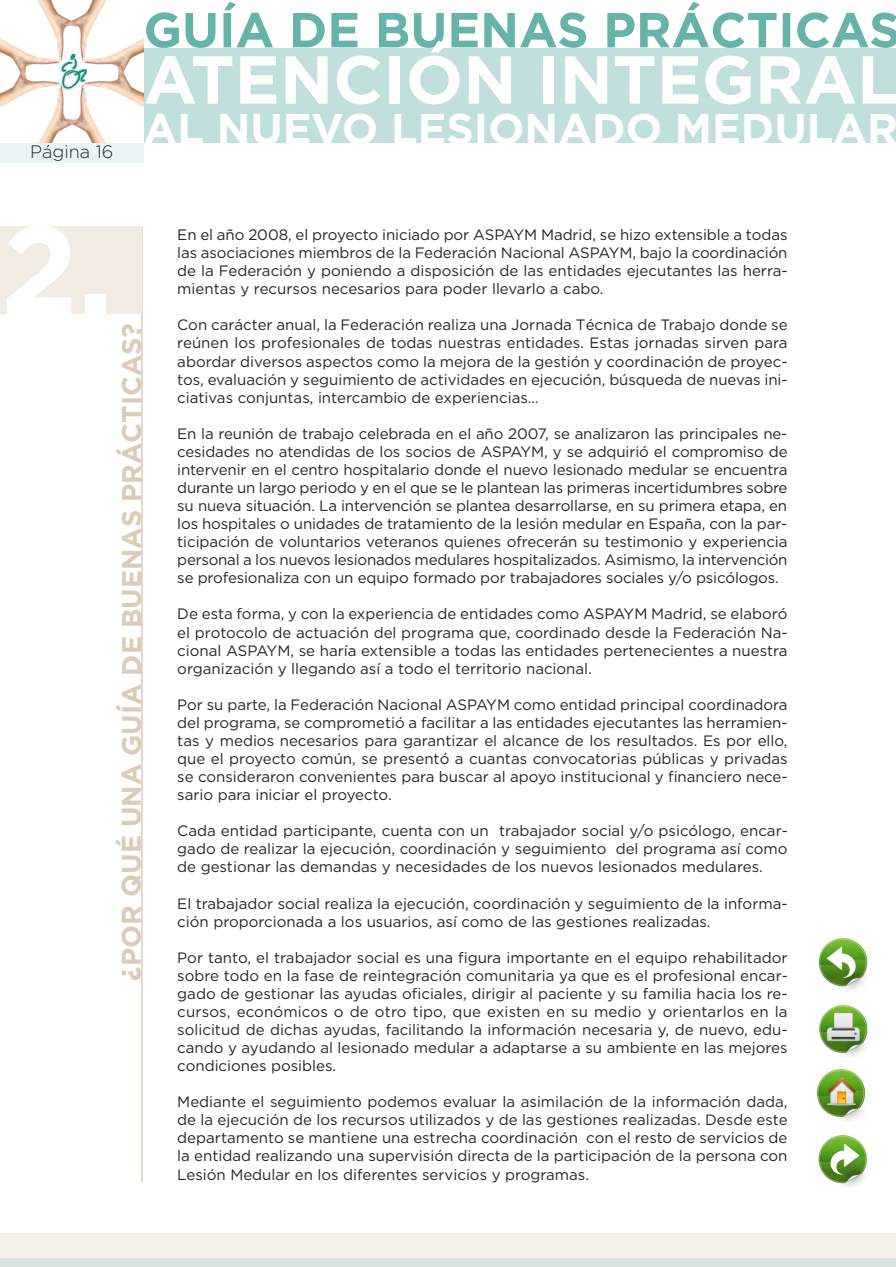
<style>
.page{position:relative;width:896px;height:1267px;background:#fff}
.page>*{position:absolute;margin:0;border:0;box-sizing:border-box;transform-origin:0 0}
.t1{font:700 124.42px "Gotham";color:#fff}
.t2{font:700 67.55px "Gotham";color:#fff}
.t3{font:700 42.88px "Gotham";color:#fff}
.t4{font:700 27.12px "Gotham";color:#dbccb8}
.t5{font:300 18.03px "Gotham";color:#272627}
.t6{font:15.05px/18px "Gotham";color:#272627;text-align:justify}
</style>
<div class="page">
<div style="left:1px;top:48px;width:895px;height:95px;background:#c1e0dd"></div>
<img style="left:1px;top:1px;width:142px;height:142px">
<svg style="left:146px;top:2px;width:722px;height:46px"></svg>
<div style="left:0;top:1233px;width:896px;height:25px;background:#f4efe9"></div>
<div style="left:0;top:1258px;width:896px;height:9px;background:#d7e2db"></div>
<hr style="left:141px;top:227px;width:2px;height:955px;background:#dbccb8">
<img style="left:819px;top:938px;width:49px;height:52px">
<img style="left:819px;top:1005px;width:49px;height:52px">
<img style="left:816px;top:1069px;width:50px;height:52px">
<img style="left:818px;top:1135px;width:49px;height:51px">
<div style="left:0;top:143px;width:143px;height:19px;background:#e9f4f3"></div>
<div style="left:0;top:227px;width:142px;height:87px;background:#f1ebe3"></div>
<p class="t5" style="left:30px;top:145px;width:85px">Página 16</p>
<h2 class="t2" style="left:143px;top:54px;width:756px">ATENCIÓN INTEGRAL</h2>
<h3 class="t3" style="left:143px;top:113px;width:756px">AL NUEVO LESIONADO MEDULAR</h3>
<h1 class="t1" style="left:1px;top:223px;width:115px">2.</h1>
<h3 class="t4" style="left:121px;top:980px;width:658px;rotate:-90deg">¿POR QUÉ UNA GUÍA DE BUENAS PRÁCTICAS?</h3>
<p class="t6" style="left:177px;top:227px;width:611px">En el año 2008, el proyecto iniciado por ASPAYM Madrid, se hizo extensible a todas las asociaciones miembros de la Federación Nacional ASPAYM, bajo la coordinación de la Federación y poniendo a disposición de las entidades ejecutantes las herra&shy;mientas y recursos necesarios para poder llevarlo a cabo.</p>
<p class="t6" style="left:177px;top:317px;width:611px">Con carácter anual, la Federación realiza una Jornada Técnica de Trabajo donde se reúnen los profesionales de todas nuestras entidades. Estas jornadas sirven para abordar diversos aspectos como la mejora de la gestión y coordinación de proyec&shy;tos, evaluación y seguimiento de actividades en ejecución, búsqueda de nuevas ini&shy;ciativas conjuntas, intercambio de experiencias…</p>
<p class="t6" style="left:177px;top:425px;width:611px">En la reunión de trabajo celebrada en el año 2007, se analizaron las principales ne&shy;cesidades no atendidas de los socios de ASPAYM, y se adquirió el compromiso de intervenir en el centro hospitalario donde el nuevo lesionado medular se encuentra durante un largo periodo y en el que se le plantean las primeras incertidumbres sobre su nueva situación. La intervención se plantea desarrollarse, en su primera etapa, en los hospitales o unidades de tratamiento de la lesión medular en España, con la par&shy;ticipación de voluntarios veteranos quienes ofrecerán su testimonio y experiencia personal a los nuevos lesionados medulares hospitalizados. Asimismo, la intervención se profesionaliza con un equipo formado por trabajadores sociales y/o psicólogos.</p>
<p class="t6" style="left:177px;top:606px;width:611px">De esta forma, y con la experiencia de entidades como ASPAYM Madrid, se elaboró el protocolo de actuación del programa que, coordinado desde la Federación Na&shy;cional ASPAYM, se haría extensible a todas las entidades pertenecientes a nuestra organización y llegando así a todo el territorio nacional.</p>
<p class="t6" style="left:177px;top:696px;width:612px">Por su parte, la Federación Nacional ASPAYM como entidad principal coordinadora del programa, se comprometió a facilitar a las entidades ejecutantes las herramien&shy;tas y medios necesarios para garantizar el alcance de los resultados. Es por ello, que el proyecto común, se presentó a cuantas convocatorias públicas y privadas se consideraron convenientes para buscar al apoyo institucional y financiero nece&shy;sario para iniciar el proyecto.</p>
<p class="t6" style="left:177px;top:823px;width:612px">Cada entidad participante, cuenta con un trabajador social y/o psicólogo, encar&shy;gado de realizar la ejecución, coordinación y seguimiento del programa así como de gestionar las demandas y necesidades de los nuevos lesionados medulares.</p>
<p class="t6" style="left:177px;top:895px;width:611px">El trabajador social realiza la ejecución, coordinación y seguimiento de la informa&shy;ción proporcionada a los usuarios, así como de las gestiones realizadas.</p>
<p class="t6" style="left:177px;top:949px;width:612px">Por tanto, el trabajador social es una figura importante en el equipo rehabilitador sobre todo en la fase de reintegración comunitaria ya que es el profesional encar&shy;gado de gestionar las ayudas oficiales, dirigir al paciente y su familia hacia los re&shy;cursos, económicos o de otro tipo, que existen en su medio y orientarlos en la solicitud de dichas ayudas, facilitando la información necesaria y, de nuevo, edu&shy;cando y ayudando al lesionado medular a adaptarse a su ambiente en las mejores condiciones posibles.</p>
<p class="t6" style="left:177px;top:1094px;width:612px">Mediante el seguimiento podemos evaluar la asimilación de la información dada, de la ejecución de los recursos utilizados y de las gestiones realizadas. Desde este departamento se mantiene una estrecha coordinación con el resto de servicios de la entidad realizando una supervisión directa de la participación de la persona con Lesión Medular en los diferentes servicios y programas.</p>
</div>
